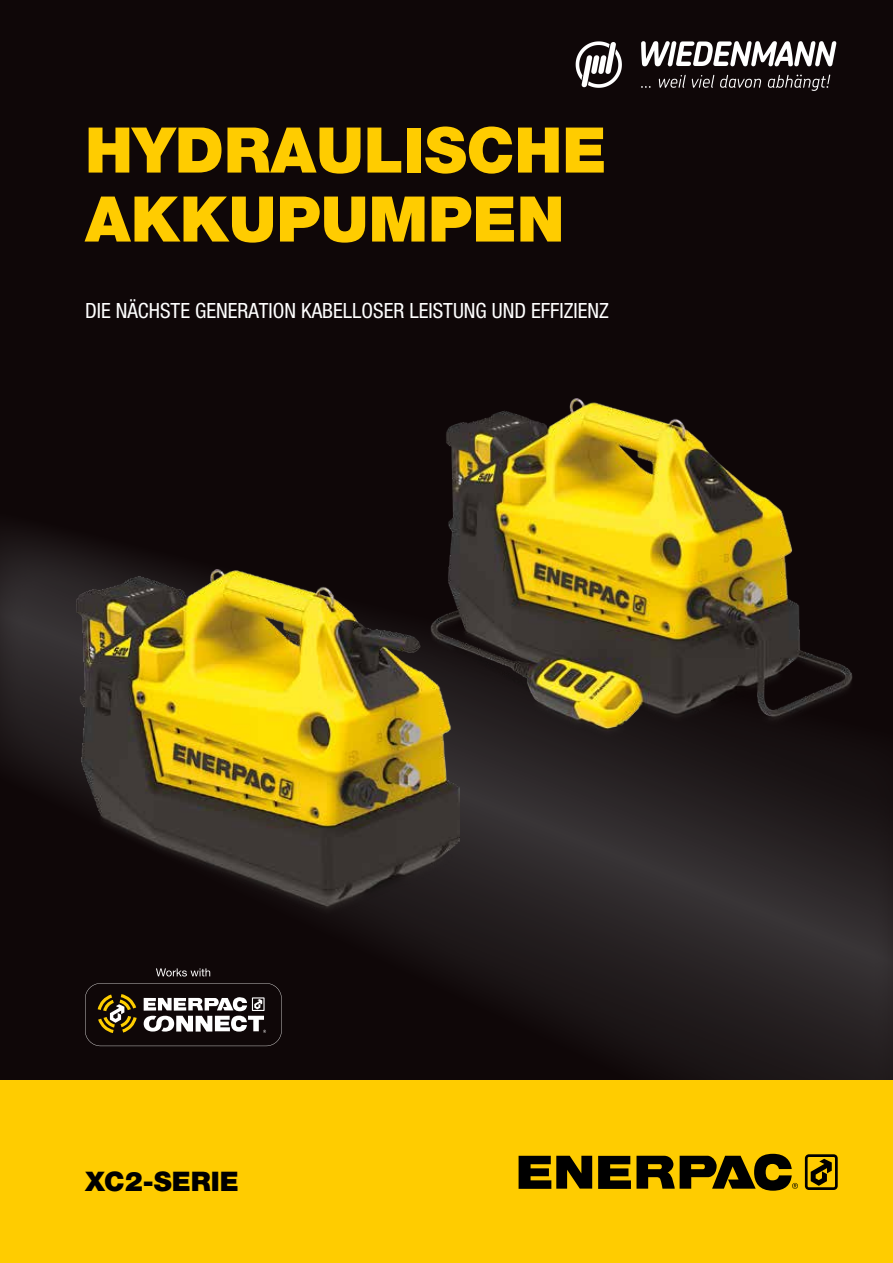
<style>
.page{position:relative;width:893px;height:1263px;background:#fff}
.page>*{position:absolute;margin:0;border:0;box-sizing:border-box;transform-origin:0 0}
.t1{font:900 63px/69px "Helvetica Neue LTW1 G";color:#fc0}
.t2{font:900 27px "Helvetica Neue LTW1 G";color:#000}
.t3{font:condensed 21px "Helvetica Neue LTW1 G";color:#fff}
</style>
<div class="page">
<div style="left:0;top:0;width:893px;height:1205px;background:#0f0708"></div>
<svg style="left:0;top:535px;width:893px;height:545px"></svg>
<div style="left:0;top:1080px;width:893px;height:183px;background:#fc0"></div>
<svg style="left:805px;top:1154px;width:33px;height:36px"></svg>
<svg style="left:519px;top:1156px;width:73px;height:33px"></svg>
<svg style="left:598px;top:1154px;width:200px;height:37px"></svg>
<svg style="left:156px;top:968px;width:54px;height:8px"></svg>
<svg style="left:85px;top:983px;width:197px;height:63px"></svg>
<img style="left:425px;top:398px;width:432px;height:341px">
<img style="left:77px;top:570px;width:382px;height:348px">
<img style="left:575px;top:41px;width:262px;height:50px">
<h1 class="t1" style="left:85px;top:116px;width:523px">HYDRAULISCHE<br>AKKUPUMPEN</h1>
<p class="t3" style="left:85px;top:298px;width:525px">DIE NÄCHSTE GENERATION KABELLOSER LEISTUNG UND EFFIZIENZ</p>
<p class="t2" style="left:85px;top:1165px;width:155px">XC2-SERIE</p>
</div>
